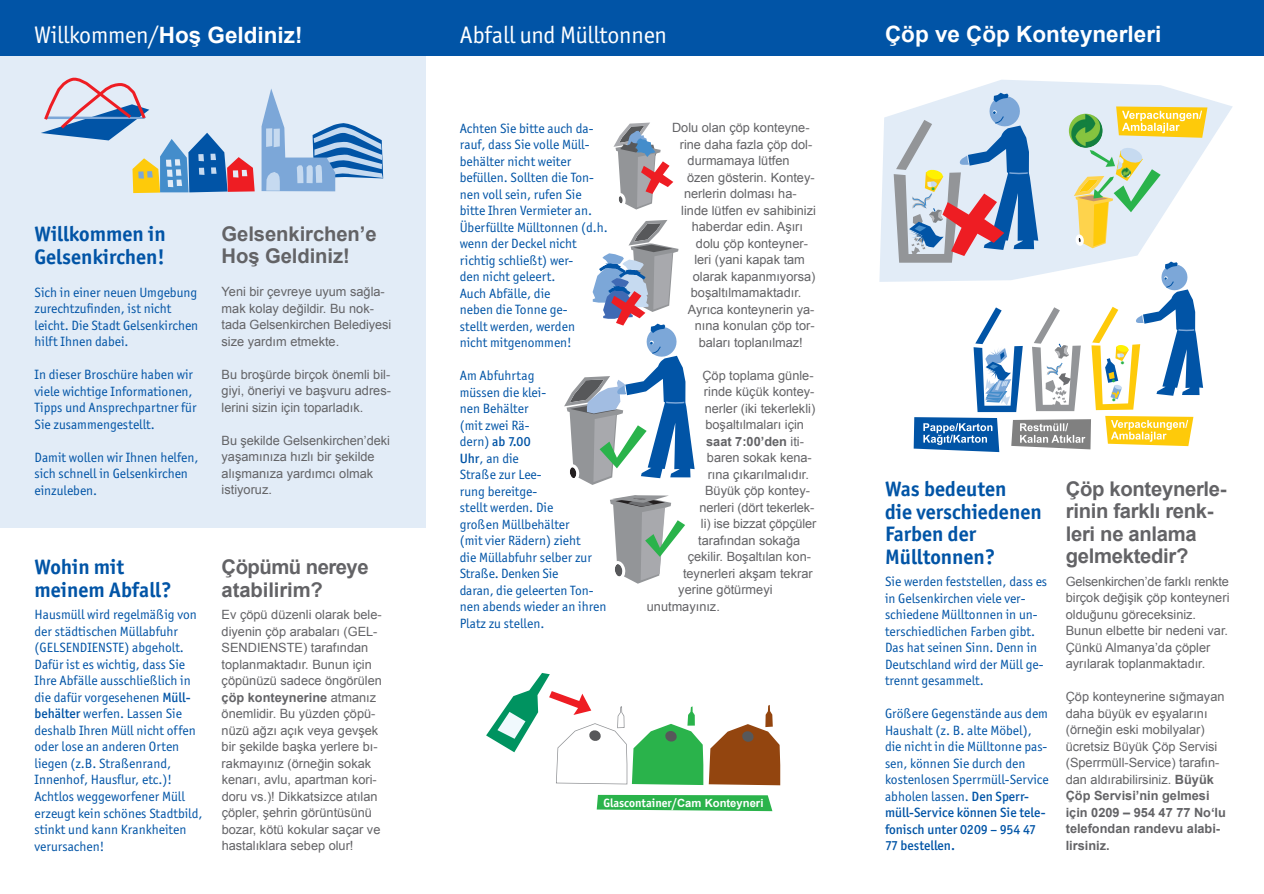
<style>
.page{position:relative;width:1264px;height:894px;background:#fff}
.page>*{position:absolute;margin:0;border:0;box-sizing:border-box;transform-origin:0 0}
.t1{font:24px "Officina Sans ITC Std";letter-spacing:-.01em;color:#fff}
.t2{font:700 22.5px "Arial";color:#fff}
.t3{font:700 21px/22.5px "Officina Sans ITC Std";color:#0154a6}
.t4{font:21px/19.2px "Officina Sans ITC Std";color:#2ab34b}
.t5{font:700 20.25px/22.5px "Arial";letter-spacing:-.015em;color:#636366}
.t6{font:13.5px/16.5px "Officina Sans ITC Std";color:#0154a6}
.t7{font:12.75px/16.5px "Arial";color:#636366}
.t8{font:700 12.75px "Arial";color:#636366}
.t9{font:700 12px "Officina Sans ITC Std";color:#fff}
.s1{font-family:"Officina Sans ITC Std";font-weight:400;font-size:24px}
.s2{font-weight:500}
.s3{font-weight:700}
.s4{font-weight:400}
.s5{font-family:"Arial";font-size:11.25px}
</style>
<div class="page">
<div style="left:0;top:56px;width:426px;height:472px;background:#e2ecf7"></div>
<svg style="left:879px;top:80px;width:354px;height:202px"></svg>
<svg style="left:597px;top:795px;width:175px;height:16px;background:#36b755"></svg>
<svg style="left:709px;top:705px;width:71px;height:80px"></svg>
<div style="left:0;top:0;width:1264px;height:56px;background:#0154a6"></div>
<svg style="left:894px;top:93px;width:313px;height:359px"></svg>
<svg style="left:41px;top:77px;width:214px;height:116px"></svg>
<svg style="left:262px;top:89px;width:121px;height:102px"></svg>
<svg style="left:564px;top:220px;width:131px;height:265px"></svg>
<svg style="left:610px;top:495px;width:75px;height:89px"></svg>
<svg style="left:613px;top:123px;width:60px;height:87px"></svg>
<svg style="left:486px;top:673px;width:217px;height:112px"></svg>
<h2 class="t2" style="left:34px;top:22px;width:269px"><span class="s1">Willkommen/</span>Hoş Geldiniz!</h2>
<h1 class="t1" style="left:460px;top:26px;width:209px">Abfall und Mülltonnen</h1>
<h3 class="t3" style="left:34px;top:225px;width:133px">Willkommen in<br>Gelsenkirchen!</h3>
<p class="t6" style="left:34px;top:285px;width:165px">Sich in einer neuen Umgebung zurechtzufinden, ist nicht leicht. Die Stadt Gelsenkirchen hilft Ihnen dabei.</p>
<p class="t6" style="left:34px;top:368px;width:164px">In dieser Broschüre haben wir viele wichtige Informationen,<br>Tipps und Ansprechpartner für<br>Sie zusammengestellt.</p>
<p class="t6" style="left:35px;top:450px;width:165px">Damit wollen wir Ihnen helfen, sich schnell in Gelsenkirchen einzuleben.</p>
<h3 class="t5" style="left:222px;top:222px;width:157px">Gelsenkirchen’e<br>Hoş Geldiniz!</h3>
<p class="t7" style="left:222px;top:283px;width:171px">Yeni bir çevreye uyum sağla&shy;mak kolay değildir. Bu nok&shy;tada Gelsenkirchen Belediyesi size yardım etmekte.</p>
<p class="t7" style="left:222px;top:366px;width:171px;text-align:justify">Bu broşürde birçok önemli bil&shy;giyi, öneriyi ve başvuru adres&shy;lerini sizin için toparladık.</p>
<p class="t7" style="left:222px;top:432px;width:170px">Bu şekilde Gelsenkirchen’deki yaşamınıza hızlı bir şekilde alışmanıza yardımcı olmak istiyoruz.</p>
<h3 class="t3" style="left:34px;top:558px;width:139px">Wohin mit meinem Abfall?</h3>
<p class="t6" style="left:34px;top:608px;width:169px">Hausmüll wird regelmäßig von der städtischen Müllabfuhr (GELSENDIENSTE) abgeholt.<br>Dafür ist es wichtig, dass Sie<br>Ihre Abfälle ausschließlich in die dafür vorgesehenen <span class="s2">Müll&shy;behälter</span> werfen. Lassen Sie deshalb Ihren Müll nicht offen oder lose an anderen Orten liegen (z.B. Straßenrand,<br>Innenhof, Hausflur, etc.)!<br>Achtlos weggeworfener Müll erzeugt kein schönes Stadtbild, stinkt und kann Krankheiten verursachen!</p>
<h3 class="t5" style="left:222px;top:556px;width:148px">çöpümü nereye atabilirim?</h3>
<p class="t7" style="left:222px;top:606px;width:162px">Ev çöpü düzenli olarak bele&shy;diyenin çöp arabaları (GEL-<br>SENDIENSTE) tarafından toplanmaktadır. Bunun için çöpünüzü sadece öngörülen <span class="s3">çöp konteynerine</span> atmanız önemlidir. Bu yüzden çöpü&shy;nüzü ağzı açık veya gevşek bir şekilde başka yerlere bı&shy;rakmayınız (örneğin sokak kenarı, avlu, apartman kori&shy;doru vs.)! Dikkatsizce atılan çöpler, şehrin görüntüsünü bozar, kötü kokular saçar ve hastalıklara sebep olur!</p>
<p class="t6" style="left:460px;top:121px;width:150px">Achten Sie bitte auch da&shy;rauf, dass Sie volle Müll&shy;behälter nicht weiter befüllen. Sollten die Ton&shy;nen voll sein, rufen Sie bitte Ihren Vermieter an.<br>Überfüllte Mülltonnen (d.h. wenn der Deckel nicht richtig schließt) wer-<br>den nicht geleert.<br>Auch Abfälle, die<br>neben die Tonne ge-<br>stellt werden, werden<br>nicht mitgenommen!</p>
<p class="t6" style="left:460px;top:369px;width:148px">Am Abfuhrtag<br>müssen die klei-<br>nen Behälter<br>(mit zwei Rä-<br>dern) <span class="s2">ab 7.00<br>Uhr</span>, an die<br>Straße zur Lee-<br>rung bereitge-<br>stellt werden. Die<br>großen Müllbehälter<br>(mit vier Rädern) zieht<br>die Müllabfuhr selber zur<br>Straße. Denken Sie<br>daran, die geleerten Ton&shy;nen abends wieder an ihren<br>Platz zu stellen.</p>
<p class="t7" style="left:672px;top:120px;width:139px">Dolu olan çöp konteyne-</p>
<p class="t7" style="left:680px;top:136px;width:134px">rine daha fazla çöp dol-</p>
<p class="t7" style="left:687px;top:153px;width:104px">durmamaya lütfen</p>
<p class="t7" style="left:687px;top:169px;width:129px">özen gösterin. Kontey-</p>
<p class="t7" style="left:684px;top:186px;width:114px">nerlerin dolması ha-</p>
<p class="t7" style="left:681px;top:202px;width:136px">linde lütfen ev sahibinizi</p>
<p class="t7" style="left:692px;top:219px;width:113px">haberdar edin. Aşırı</p>
<p class="t7" style="left:696px;top:235px;width:113px">dolu çöp konteyner-</p>
<p class="t7" style="left:694px;top:252px;width:112px">leri (yani kapak tam</p>
<p class="t7" style="left:693px;top:268px;width:124px">olarak kapanmıyorsa)</p>
<p class="t7" style="left:691px;top:285px;width:112px">boşaltılmamaktadır.</p>
<p class="t7" style="left:688px;top:301px;width:128px">Ayrıca konteynerin ya-</p>
<p class="t7" style="left:695px;top:318px;width:121px">nına konulan çöp tor-</p>
<p class="t7" style="left:699px;top:334px;width:106px">baları toplanılmaz!</p>
<p class="t7" style="left:702px;top:367px;width:113px">Çöp toplama günle-</p>
<p class="t7" style="left:704px;top:384px;width:112px">rinde küçük kontey-</p>
<p class="t7" style="left:705px;top:400px;width:112px">nerler (iki tekerlekli)</p>
<p class="t7" style="left:705px;top:417px;width:100px">boşaltılmaları için</p>
<p class="t8" style="left:706px;top:434px;width:99px">saat 7:00’den <span class="s4">iti-</span></p>
<p class="t7" style="left:707px;top:450px;width:106px">baren sokak kena-</p>
<p class="t7" style="left:708px;top:466px;width:103px">rına çıkarılmalıdır.</p>
<p class="t7" style="left:705px;top:483px;width:106px">Büyük çöp kontey-</p>
<p class="t7" style="left:699px;top:499px;width:116px">nerleri (dört tekerlek-</p>
<p class="t7" style="left:701px;top:516px;width:117px">li) ise bizzat çöpçüler</p>
<p class="t7" style="left:698px;top:532px;width:104px">tarafından sokağa</p>
<p class="t7" style="left:688px;top:549px;width:125px">çekilir. Boşaltılan kon-</p>
<p class="t7" style="left:683px;top:565px;width:131px">teynerleri akşam tekrar</p>
<p class="t7" style="left:678px;top:582px;width:96px">yerine götürmeyi</p>
<p class="t7" style="left:647px;top:598px;width:74px">unutmayınız.</p>
<p class="t9" style="left:603px;top:799px;width:162px">Glascontainer/<span class="s5">Cam Konteyneri</span></p>
<h2 class="t2" style="left:885px;top:21px;width:278px">çöp ve çöp Konteynerleri</h2>
<h3 class="t4" style="left:930px;top:176px;width:8px">.</h3>
<h3 class="t4" style="left:1119px;top:349px;width:8px">.</h3>
<h3 class="t4" style="left:1110px;top:367px;width:8px">. .</h3>
<h3 class="t3" style="left:885px;top:480px;width:158px">Was bedeuten<br>die verschiedenen<br>Farben der<br>Mülltonnen?</h3>
<p class="t6" style="left:885px;top:575px;width:164px">Sie werden feststellen, dass es in Gelsenkirchen viele ver&shy;schiedene Mülltonnen in un&shy;terschiedlichen Farben gibt.<br>Das hat seinen Sinn. Denn in<br>Deutschland wird der Müll ge&shy;trennt gesammelt.</p>
<p class="t6" style="left:885px;top:707px;width:165px">Größere Gegenstände aus dem<br>Haushalt (z. B. alte Möbel), die nicht in die Mülltonne pas&shy;sen, können Sie durch den kostenlosen Sperrmüll-Service abholen lassen. <span class="s2">Den Sperr&shy;müll-Service können Sie tele&shy;fonisch unter 0209 – 954 47<br>77 bestellen.</span></p>
<h3 class="t5" style="left:1066px;top:477px;width:161px">çöp konteynerle&shy;rinin farklı renk&shy;leri ne anlama gelmektedir?</h3>
<p class="t7" style="left:1066px;top:573px;width:165px">Gelsenkirchen’de farklı renkte birçok değişik çöp konteyneri olduğunu göreceksiniz.<br>Bunun elbette bir nedeni var.<br>Çünkü Almanya’da çöpler ayrılarak toplanmaktadır.</p>
<p class="t7" style="left:1066px;top:689px;width:162px">Çöp konteynerine sığmayan daha büyük ev eşyalarını (örneğin eski mobilyalar) ücretsiz Büyük Çöp Servisi (Sperrmüll-Service) tarafın&shy;dan aldırabilirsiniz. <span class="s3">Büyük çöp Servisi’nin gelmesi için 0209 – 954 47 77 No‘lu telefondan randevu alabi&shy;lirsiniz.</span></p>
</div>
